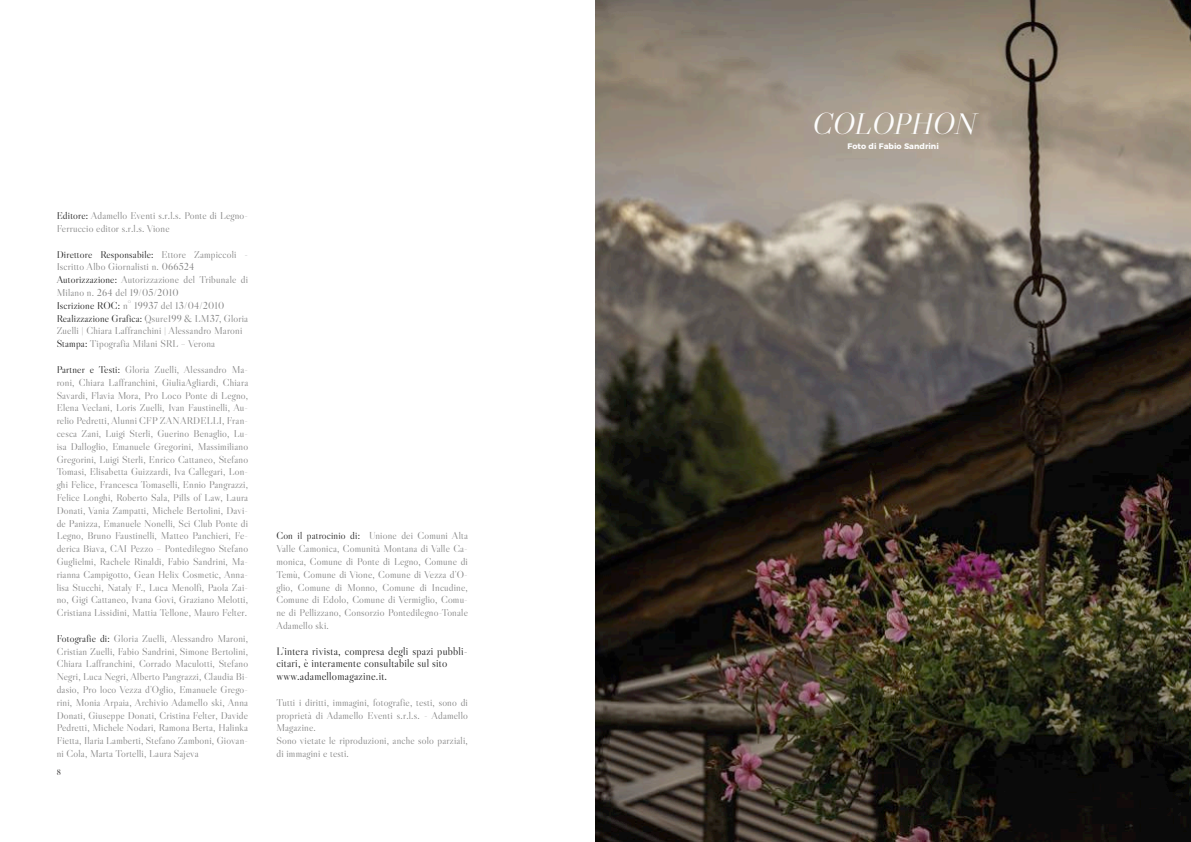
<style>
.page{position:relative;width:1191px;height:842px;background:#fff}
.page>*{position:absolute;margin:0;border:0;box-sizing:border-box;transform-origin:0 0}
.t1{font:italic 30px "Libre Caslon Display";color:#fdfdfd}
.t2{font:11px/12.8px "Libre Caslon Display";letter-spacing:.02em;color:#1d1d1d}
.t3{font:10px/12.8px "Libre Caslon Display";letter-spacing:.02em;color:#828282}
.t4{font:700 8px "Montserrat";color:#fdfdfd}
.t5{font:8px "Libre Caslon Display";color:#2b2929}
.s1{color:#1d1d1d}
</style>
<div class="page">
<img style="left:595px;top:0;width:596px;height:842px">
<p class="t3" style="left:57px;top:210px;width:193px"><span class="s1">Editore:</span> Adamello Eventi s.r.l.s. Ponte di Legno-<br>Ferruccio editor s.r.l.s. Vione</p>
<p class="t3" style="left:57px;top:248px;width:193px"><span class="s1">Direttore Responsabile:</span> Ettore Zampiccoli - Iscritto Albo Giornalisti n. 066524<br><span class="s1">Autorizzazione:</span> Autorizzazione del Tribunale di Milano n. 264 del 19/05/2010<br><span class="s1">Iscrizione ROC:</span> n° 19937 del 13/04/2010<br><span class="s1">Realizzazione Grafica:</span> Qsure199 &amp; LM37, Gloria Zuelli | Chiara Laffranchini | Alessandro Maroni <span class="s1">Stampa:</span> Tipografia Milani SRL – Verona</p>
<p class="t3" style="left:57px;top:364px;width:193px;text-align:justify"><span class="s1">Partner e Testi:</span> Gloria Zuelli, Alessandro Ma&shy;roni, Chiara Laffranchini, GiuliaAgliardi, Chiara Savardi, Flavia Mora, Pro Loco Ponte di Legno, Elena Veclani, Loris Zuelli, Ivan Faustinelli, Au&shy;relio Pedretti, Alunni CFP ZANARDELLI, Fran&shy;cesca Zani, Luigi Sterli, Guerino Benaglio, Lu&shy;isa Dalloglio, Emanuele Gregorini, Massimiliano Gregorini, Luigi Sterli, Enrico Cattaneo, Stefano Tomasi, Elisabetta Guizzardi, Iva Callegari, Lon&shy;ghi Felice, Francesca Tomaselli, Ennio Pangrazzi, Felice Longhi, Roberto Sala, Pills of Law, Laura Donati, Vania Zampatti, Michele Bertolini, Davi&shy;de Panizza, Emanuele Nonelli, Sci Club Ponte di Legno, Bruno Faustinelli, Matteo Panchieri, Fe&shy;derica Biava, CAI Pezzo – Pontedilegno Stefano Guglielmi, Rachele Rinaldi, Fabio Sandrini, Ma&shy;rianna Campigotto, Gean Helix Cosmetic, Anna&shy;lisa Stucchi, Nataly F., Luca Menolfi, Paola Zai&shy;no, Gigi Cattaneo, Ivana Govi, Graziano Melotti, Cristiana Lissidini, Mattia Tellone, Mauro Felter.</p>
<p class="t3" style="left:57px;top:632px;width:193px;text-align:justify"><span class="s1">Fotografie di:</span> Gloria Zuelli, Alessandro Maroni, Cristian Zuelli, Fabio Sandrini, Simone Bertolini, Chiara Laffranchini, Corrado Maculotti, Stefano Negri, Luca Negri, Alberto Pangrazzi, Claudia Bi&shy;dasio, Pro loco Vezza d’Oglio, Emanuele Grego&shy;rini, Monia Arpaia, Archivio Adamello ski, Anna Donati, Giuseppe Donati, Cristina Felter, Davide Pedretti, Michele Nodari, Ramona Berta, Halinka Fietta, Ilaria Lamberti, Stefano Zamboni, Giovan&shy;ni Cola, Marta Tortelli, Laura Sajeva</p>
<p class="t5" style="left:57px;top:768px;width:6px">8</p>
<p class="t3" style="left:276px;top:530px;width:193px;text-align:justify"><span class="s1">Con il patrocinio di:</span> Unione dei Comuni Alta Valle Camonica, Comunità Montana di Valle Ca&shy;monica, Comune di Ponte di Legno, Comune di Temù, Comune di Vione, Comune di Vezza d’O&shy;glio, Comune di Monno, Comune di Incudine, Comune di Edolo, Comune di Vermiglio, Comu&shy;ne di Pellizzano, Consorzio Pontedilegno-Tonale Adamello ski.</p>
<p class="t2" style="left:276px;top:645px;width:193px">L’intera rivista, compresa degli spazi pubbli&shy;citari, è interamente consultabile sul sito www.adamellomagazine.it.</p>
<p class="t3" style="left:276px;top:696px;width:193px">Tutti i diritti, immagini, fotografie, testi, sono di proprietà di Adamello Eventi s.r.l.s. - Adamello Magazine.<br>Sono vietate le riproduzioni, anche solo parziali, di immagini e testi.</p>
<h1 class="t1" style="left:811px;top:109px;width:173px">COLOPHON</h1>
<p class="t4" style="left:847px;top:141px;width:93px">Foto di Fabio Sandrini</p>
</div>
